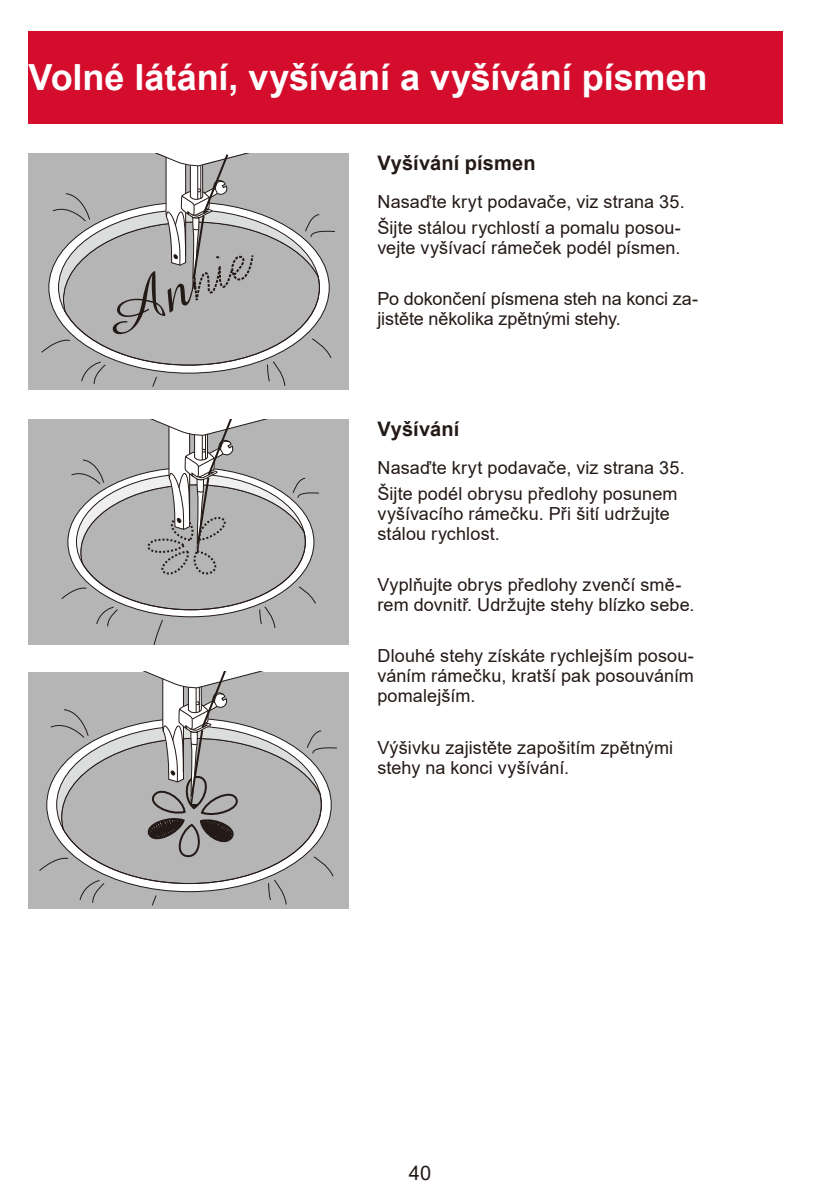
<style>
.page{position:relative;width:840px;height:1191px;background:#fff}
.page>*{position:absolute;margin:0;border:0;box-sizing:border-box;transform-origin:0 0}
.big{font:700 36px "Arial";letter-spacing:-.005em;color:#fff}
.text-Subtitle{font:700 20px "Arial";letter-spacing:.005em;color:#231916}
.t1{font:20px "Arial";color:#231916}
.text{font:18px/20px "Arial";letter-spacing:.005em;color:#231916}
</style>
<div class="page">
<div style="left:28px;top:31px;width:754px;height:93px;background:#d30d2b"></div>
<div style="left:28px;top:419px;width:321px;height:225px;background:#b5b5b6"></div>
<svg style="left:61px;top:419px;width:258px;height:225px"></svg>
<div style="left:28px;top:671px;width:321px;height:237px;background:#b5b5b6"></div>
<svg style="left:38px;top:671px;width:300px;height:235px"></svg>
<div style="left:28px;top:153px;width:321px;height:237px;background:#b5b5b6"></div>
<svg style="left:41px;top:153px;width:294px;height:234px"></svg>
<p class="big" style="left:28px;top:52px;width:680px">Volné látání, vyšívání a vyšívání písmen</p>
<p class="text-Subtitle" style="left:377px;top:149px;width:160px">Vyšívání písmen</p>
<p class="text" style="left:377px;top:192px;width:309px">Nasaďte kryt podavače, viz strana 35.</p>
<p class="text" style="left:377px;top:217px;width:305px">Šijte stálou rychlostí a pomalu posou&shy;vejte vyšívací rámeček podél písmen.</p>
<p class="text" style="left:377px;top:289px;width:322px">Po dokončení písmena steh na konci za&shy;jistěte několika zpětnými stehy.</p>
<p class="text-Subtitle" style="left:377px;top:415px;width:83px">Vyšívání</p>
<p class="text" style="left:377px;top:457px;width:309px">Nasaďte kryt podavače, viz strana 35.</p>
<p class="text" style="left:377px;top:483px;width:301px">Šijte podél obrysu předlohy posunem vyšívacího rámečku. Při šití udržujte stálou rychlost.</p>
<p class="text" style="left:377px;top:574px;width:318px">Vyplňujte obrys předlohy zvenčí smě&shy;rem dovnitř. Udržujte stehy blízko sebe.</p>
<p class="text" style="left:377px;top:646px;width:318px;text-align:justify">Dlouhé stehy získáte rychlejším posou&shy;váním rámečku, kratší pak posouváním pomalejším.</p>
<p class="text" style="left:377px;top:737px;width:297px">Výšivku zajistěte zapošitím zpětnými stehy na konci vyšívání.</p>
<p class="t1" style="left:408px;top:1159px;width:24px">40</p>
</div>
